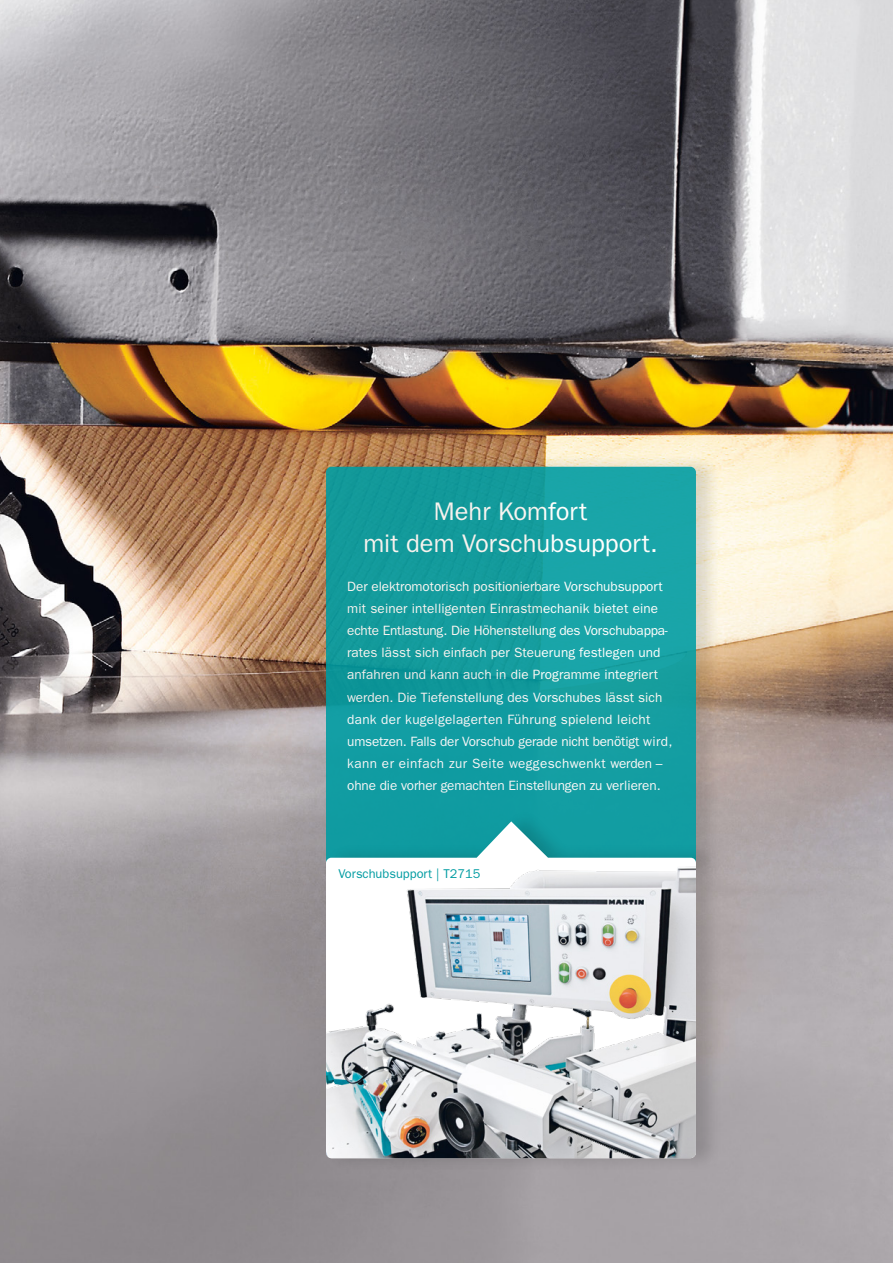
<style>
.page{position:relative;width:893px;height:1263px;background:#fff}
.page>*{position:absolute;margin:0;border:0;box-sizing:border-box;transform-origin:0 0}
.t1{font:25.5px/31.5px "ITC Franklin Gothic Std";color:#fff;text-align:center}
.t2{font:13.5px/22.2px "ITC Franklin Gothic Std";color:#fff}
.t3{font:12.75px "ITC Franklin Gothic Std";color:#009ca2}
</style>
<div class="page">
<img style="left:0;top:0;width:893px;height:1263px">
<div style="left:325px;top:453px;width:398px;height:428px;background:#000;opacity:.15"></div>
<svg style="left:326px;top:467px;width:370px;height:342px;fill:#149da1"></svg>
<div style="left:324px;top:809px;width:399px;height:363px;background:#000;opacity:.15"></div>
<img style="left:326px;top:825px;width:370px;height:333px">
<h1 class="t1" style="left:363px;top:496px;width:296px">Mehr Komfort<br>mit dem Vorschubsupport.</h1>
<p class="t2" style="left:347px;top:575px;width:327px">Der elektromotorisch positionierbare Vorschubsupport mit seiner intelligenten Einrastmechanik bietet eine echte Entlastung. Die Höhenstellung des Vorschubappa&shy;rates lässt sich einfach per Steuerung festlegen und anfahren und kann auch in die Programme integriert werden. Die Tiefenstellung des Vorschubes lässt sich dank der kugelgelagerten Führung spielend leicht umsetzen. Falls der Vorschub gerade nicht benötigt wird, kann er einfach zur Seite weggeschwenkt werden – ohne die vorher gemachten Einstellungen zu verlieren.</p>
<p class="t3" style="left:338px;top:866px;width:143px">Vorschubsupport | T2715</p>
</div>
